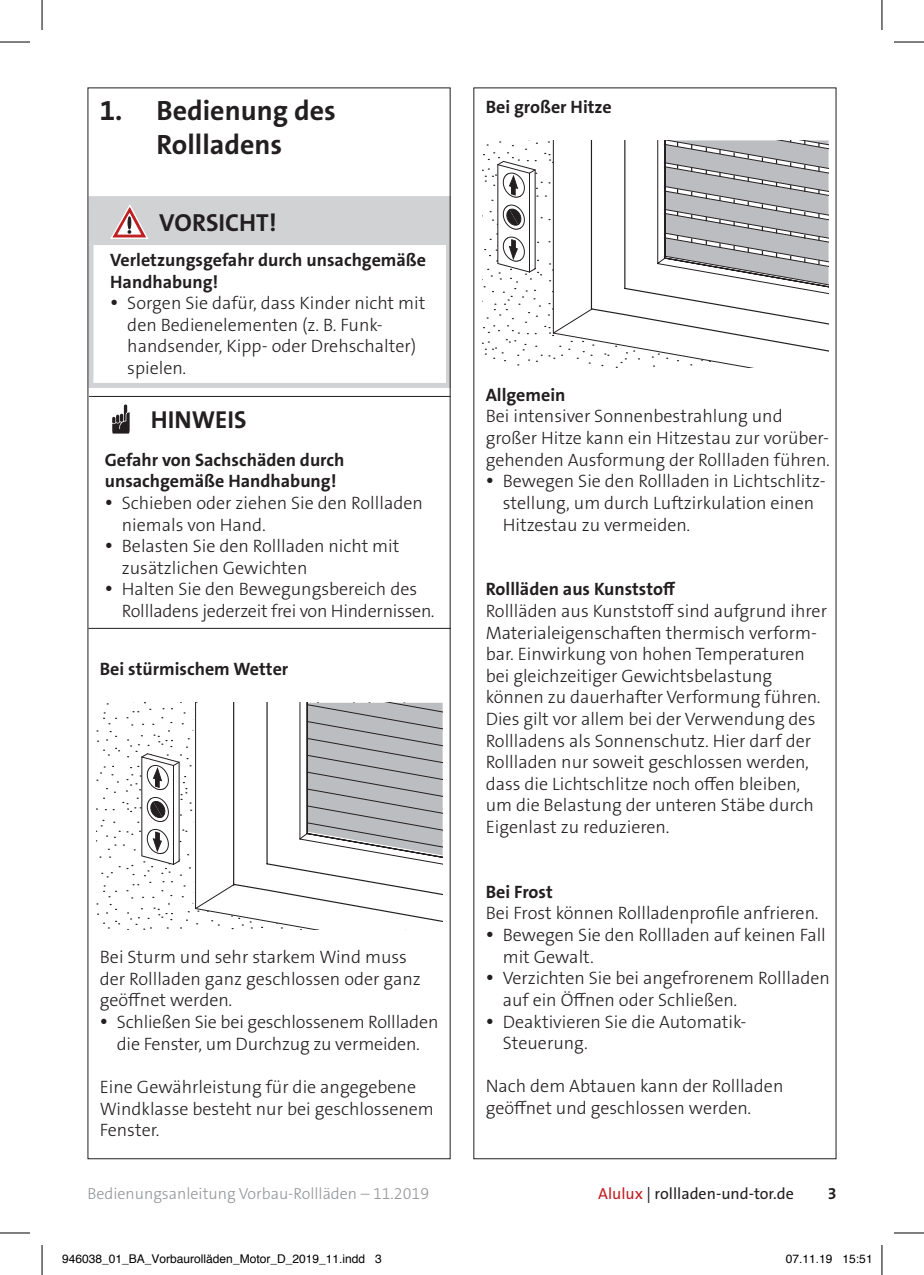
<style>
.page{position:relative;width:924px;height:1275px;background:#fff}
.page>*{position:absolute;margin:0;border:0;box-sizing:border-box;transform-origin:0 0}
.t1{font:700 28px/33.6px "The Sans Os F";color:#231f20;text-align:center}
.t2{font:700 24.8px "The Sans Os F";color:#231f20}
.t3{font:700 24.6px "The Sans Os F";color:#231f20}
.t4{font:300 18px/21.6px "The Sans Os F";color:#231f20}
.t5{font:700 18px/21.6px "The Sans Os F";color:#231f20}
.t6{font:300 16px "The Sans Os F";color:#939598}
.t7{font:16px "The Sans Os F";color:#231f20}
.t8{font:700 16px "The Sans Os F";color:#231f20}
.t9{font:12px "Helvetica";color:#000}
.s1{color:#bf1c21}
</style>
<div class="page">
<div style="left:91px;top:199px;width:357px;height:46px;background:#d1d2d4"></div>
<div style="left:88px;top:245px;width:5px;height:138px;background:#d1d2d4"></div>
<svg style="left:446px;top:245px;width:5px;height:138px"></svg>
<div style="left:88px;top:383px;width:363px;height:5px;background:#d1d2d4"></div>
<div style="left:88px;top:196px;width:363px;height:5px;background:#d1d2d4"></div>
<div style="left:88px;top:201px;width:5px;height:44px;background:#d1d2d4"></div>
<svg style="left:446px;top:201px;width:5px;height:44px"></svg>
<svg style="left:110px;top:204px;width:38px;height:35px"></svg>
<hr style="left:88px;top:628px;width:363px;height:1px;background:#231f20">
<hr style="left:89px;top:396px;width:361px;height:1px;background:#231f20">
<svg style="left:112px;top:404px;width:18px;height:29px"></svg>
<svg style="left:96px;top:703px;width:97px;height:226px"></svg>
<svg style="left:195px;top:703px;width:37px;height:226px"></svg>
<svg style="left:232px;top:703px;width:33px;height:226px"></svg>
<svg style="left:265px;top:703px;width:177px;height:226px"></svg>
<svg style="left:141px;top:752px;width:39px;height:113px"></svg>
<svg style="left:482px;top:140px;width:70px;height:226px"></svg>
<svg style="left:552px;top:140px;width:37px;height:224px"></svg>
<svg style="left:589px;top:140px;width:34px;height:227px"></svg>
<svg style="left:623px;top:140px;width:205px;height:227px"></svg>
<svg style="left:496px;top:160px;width:40px;height:113px"></svg>
<hr style="left:0;top:42px;width:30px;height:1px;background:#000">
<hr style="left:893px;top:42px;width:30px;height:1px;background:#000">
<hr style="left:0;top:1232px;width:30px;height:1px;background:#000">
<hr style="left:893px;top:1232px;width:30px;height:1px;background:#000">
<hr style="left:42px;top:0;width:1px;height:30px;background:#000">
<hr style="left:42px;top:1245px;width:1px;height:30px;background:#000">
<hr style="left:881px;top:0;width:1px;height:30px;background:#000">
<hr style="left:881px;top:1245px;width:1px;height:30px;background:#000">
<h1 class="t1" style="left:100px;top:94px;width:237px">1. Bedienung des<br>Rollladens</h1>
<h2 class="t2" style="left:159px;top:207px;width:119px">VORSICHT!</h2>
<p class="t5" style="left:110px;top:249px;width:317px">Verletzungsgefahr durch unsachgemäße<br>Handhabung!</p>
<p class="t4" style="left:127px;top:292px;width:299px">Sorgen Sie dafür, dass Kinder nicht mit den Bedienelementen (z. B. Funk&shy;handsender, Kipp- oder Drehschalter) spielen.</p>
<h3 class="t3" style="left:151px;top:404px;width:97px">HINWEIS</h3>
<p class="t5" style="left:105px;top:449px;width:241px">Gefahr von Sachschäden durch unsachgemäße Handhabung!</p>
<p class="t4" style="left:122px;top:492px;width:314px">Schieben oder ziehen Sie den Rollladen niemals von Hand.<br>Belasten Sie den Rollladen nicht mit zusätzlichen Gewichten<br>Halten Sie den Bewegungsbereich des Rollladens jederzeit frei von Hindernissen.</p>
<p class="t5" style="left:100px;top:658px;width:190px">Bei stürmischem Wetter</p>
<p class="t4" style="left:100px;top:946px;width:322px">Bei Sturm und sehr starkem Wind muss der Rollladen ganz geschlossen oder ganz geöffnet werden.</p>
<p class="t4" style="left:117px;top:1011px;width:323px">Schließen Sie bei geschlossenem Rollladen die Fenster, um Durchzug zu vermeiden.</p>
<p class="t4" style="left:100px;top:1076px;width:335px">Eine Gewährleistung für die angegebene<br>Windklasse besteht nur bei geschlossenem<br>Fenster.</p>
<p class="t5" style="left:485px;top:96px;width:127px">Bei großer Hitze</p>
<p class="t5" style="left:485px;top:384px;width:81px">Allgemein</p>
<p class="t4" style="left:485px;top:406px;width:298px">Bei intensiver Sonnenbestrahlung und</p>
<p class="t4" style="left:485px;top:427px;width:345px">großer Hitze kann ein Hitzestau zur vorüber-</p>
<p class="t4" style="left:485px;top:449px;width:345px">gehenden Ausformung der Rollladen führen.</p>
<p class="t4" style="left:502px;top:470px;width:324px">Bewegen Sie den Rollladen in Lichtschlitz-</p>
<p class="t4" style="left:502px;top:492px;width:313px">stellung, um durch Luftzirkulation einen</p>
<p class="t4" style="left:502px;top:514px;width:189px">Hitzestau zu vermeiden.</p>
<p class="t5" style="left:485px;top:578px;width:191px">Rollläden aus Kunststoff</p>
<p class="t4" style="left:485px;top:600px;width:343px">Rollläden aus Kunststoff sind aufgrund ihrer Materialeigenschaften thermisch verform&shy;bar. Einwirkung von hohen Temperaturen bei gleichzeitiger Gewichtsbelastung können zu dauerhafter Verformung führen.<br>Dies gilt vor allem bei der Verwendung des Rollladens als Sonnenschutz. Hier darf der Rollladen nur soweit geschlossen werden, dass die Lichtschlitze noch offen bleiben, um die Belastung der unteren Stäbe durch Eigenlast zu reduzieren.</p>
<p class="t5" style="left:485px;top:881px;width:69px">Bei Frost</p>
<p class="t4" style="left:502px;top:902px;width:328px;text-indent:-17px">Bei Frost können Rollladenprofile anfrieren.<br>Bewegen Sie den Rollladen auf keinen Fall mit Gewalt.<br>Verzichten Sie bei angefrorenem Rollladen auf ein Öffnen oder Schließen.<br>Deaktivieren Sie die Automatik-<br>Steuerung.</p>
<p class="t4" style="left:485px;top:1075px;width:299px">Nach dem Abtauen kann der Rollladen geöffnet und geschlossen werden.</p>
<p class="t6" style="left:87px;top:1183px;width:343px">Bedienungsanleitung Vorbau-Rollläden – 11.2019</p>
<p class="t7" style="left:598px;top:1183px;width:197px"><span class="s1">Alulux</span> | rollladen-und-tor.de</p>
<p class="t8" style="left:827px;top:1183px;width:10px">3</p>
<p class="t9" style="left:62px;top:1249px;width:321px">946038_01_BA_Vorbaurolläden_Motor_D_2019_11.indd 3</p>
<p class="t9" style="left:785px;top:1249px;width:88px">07.11.19 15:51</p>
</div>
